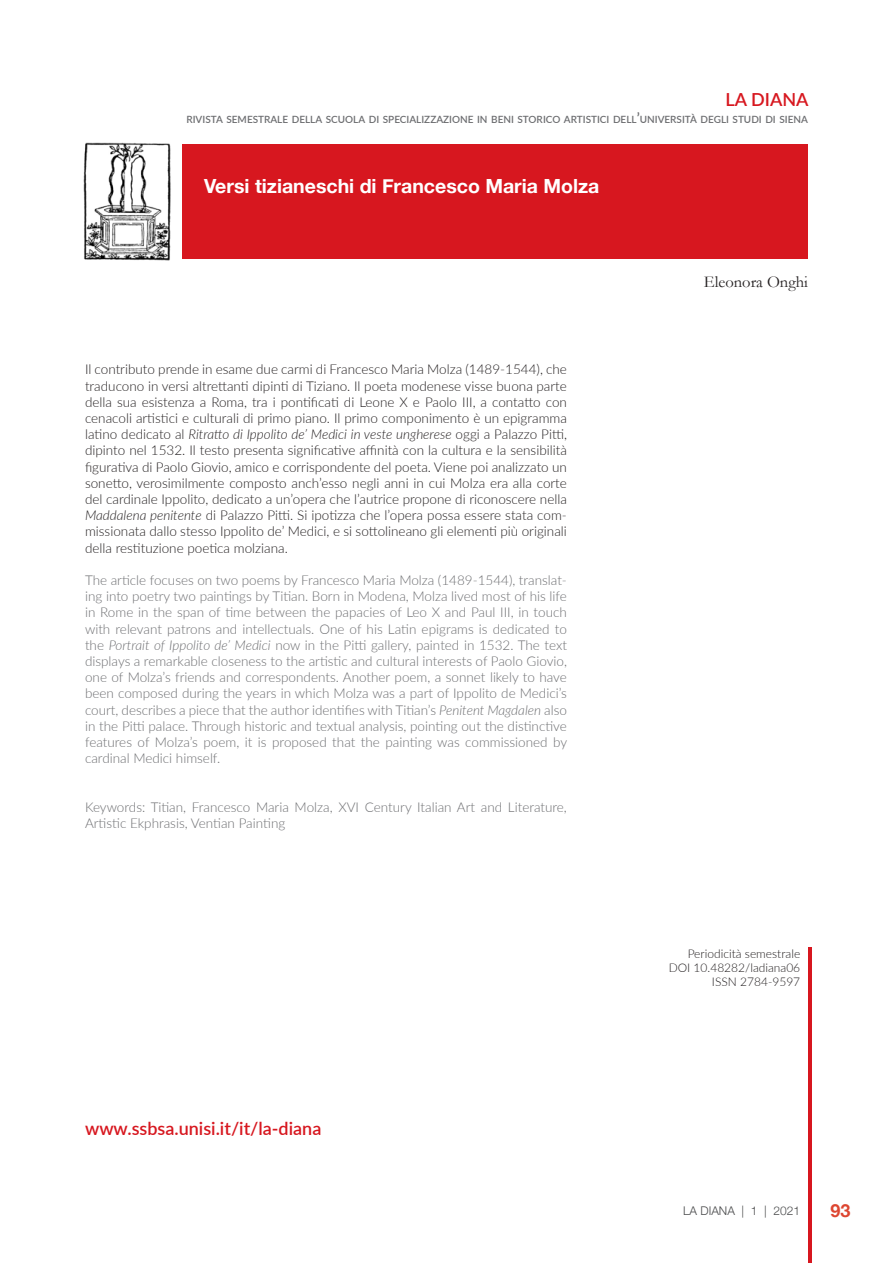
<style>
.page{position:relative;width:893px;height:1263px;background:#fff}
.page>*{position:absolute;margin:0;border:0;box-sizing:border-box;transform-origin:0 0}
.No_Spacing{font:700 19.5px "Helvetica Neue";color:#fff}
.t1{font:600 18px "Lato";color:#d7171f}
.t2{font:700 18px "Helvetica Neue";color:#dd4631}
.Normale{font:16.5px "Garamond";color:#231f20}
.Normale-2{font:300 13.5px/16.2px "Lato";color:#6c6d70;text-align:justify}
.Normale-3{font:300 13.5px/16.2px "Lato";color:#231f20;text-align:justify}
.t3{font:300 12px "Lato";color:#231f20}
.t4{font:300 12px "Helvetica Neue";color:#4b4c4d}
.t5{font:600 10.05px "Lato";color:#6c6d70}
.s1{font-size:14.25px}
.s2{font-style:italic}
</style>
<div class="page">
<div style="left:183px;top:145px;width:625px;height:114px;background:#d7171f"></div>
<hr style="left:808px;top:948px;width:3px;height:315px;background:#d7171f">
<img style="left:83px;top:142px;width:88px;height:119px">
<p class="t1" style="left:726px;top:86px;width:84px">LA DIANA</p>
<p class="t5" style="left:186px;top:112px;width:623px">RIVISTA SEMESTRALE DELLA SCUOLA DI SPECIALIZZAZIONE IN BENI STORICO ARTISTICI DELL<span class="s1">’</span>UNIVERSITÀ DEGLI STUDI DI SIENA</p>
<p class="No_Spacing" style="left:204px;top:171px;width:397px">Versi tizianeschi di Francesco Maria Molza</p>
<p class="Normale-3" style="left:85px;top:361px;width:483px">Il contributo prende in esame due carmi di Francesco Maria Molza (1489-1544), che traducono in versi altrettanti dipinti di Tiziano. Il poeta modenese visse buona parte della sua esistenza a Roma, tra i pontificati di Leone X e Paolo III, a contatto con cenacoli artistici e culturali di primo piano. Il primo componimento è un epigramma latino dedicato al <span class="s2">Ritratto di Ippolito de’ Medici in veste ungherese</span> oggi a Palazzo Pitti, dipinto nel 1532. Il testo presenta significative affinità con la cultura e la sensibilità figurativa di Paolo Giovio, amico e corrispondente del poeta. Viene poi analizzato un sonetto, verosimilmente composto anch’esso negli anni in cui Molza era alla corte del cardinale Ippolito, dedicato a un’opera che l’autrice propone di riconoscere nella <span class="s2">Maddalena penitente</span> di Palazzo Pitti. Si ipotizza che l’opera possa essere stata com&shy;missionata dallo stesso Ippolito de’ Medici, e si sottolineano gli elementi più originali della restituzione poetica molziana.</p>
<p class="Normale-2" style="left:85px;top:571px;width:484px">The article focuses on two poems by Francesco Maria Molza (1489-1544), translat&shy;ing into poetry two paintings by Titian. Born in Modena, Molza lived most of his life in Rome in the span of time between the papacies of Leo X and Paul III, in touch with relevant patrons and intellectuals. One of his Latin epigrams is dedicated to the <span class="s2">Portrait of Ippolito de’ Medici</span> now in the Pitti gallery, painted in 1532. The text displays a remarkable closeness to the artistic and cultural interests of Paolo Giovio, one of Molza’s friends and correspondents. Another poem, a sonnet likely to have been composed during the years in which Molza was a part of Ippolito de Medici’s court, describes a piece that the author identifies with Titian’s <span class="s2">Penitent Magdalen</span> also in the Pitti palace. Through historic and textual analysis, pointing out the distinctive features of Molza’s poem, it is proposed that the painting was commissioned by cardinal Medici himself.</p>
<p class="Normale-2" style="left:85px;top:798px;width:483px">Keywords: Titian, Francesco Maria Molza, XVI Century Italian Art and Literature,<br>Artistic Ekphrasis, Ventian Painting</p>
<p class="t1" style="left:85px;top:1116px;width:238px">www.ssbsa.unisi.it/it/la-diana</p>
<p class="Normale" style="left:704px;top:272px;width:105px">Eleonora Onghi</p>
<p class="t3" style="left:688px;top:945px;width:114px">Periodicità semestrale</p>
<p class="t3" style="left:669px;top:959px;width:133px">DOI 10.48282/ladiana06</p>
<p class="t3" style="left:712px;top:974px;width:90px">ISSN 2784-9597</p>
<p class="t4" style="left:683px;top:1201px;width:119px">LA DIANA | 1 | 2021</p>
<p class="t2" style="left:830px;top:1196px;width:22px">93</p>
</div>
